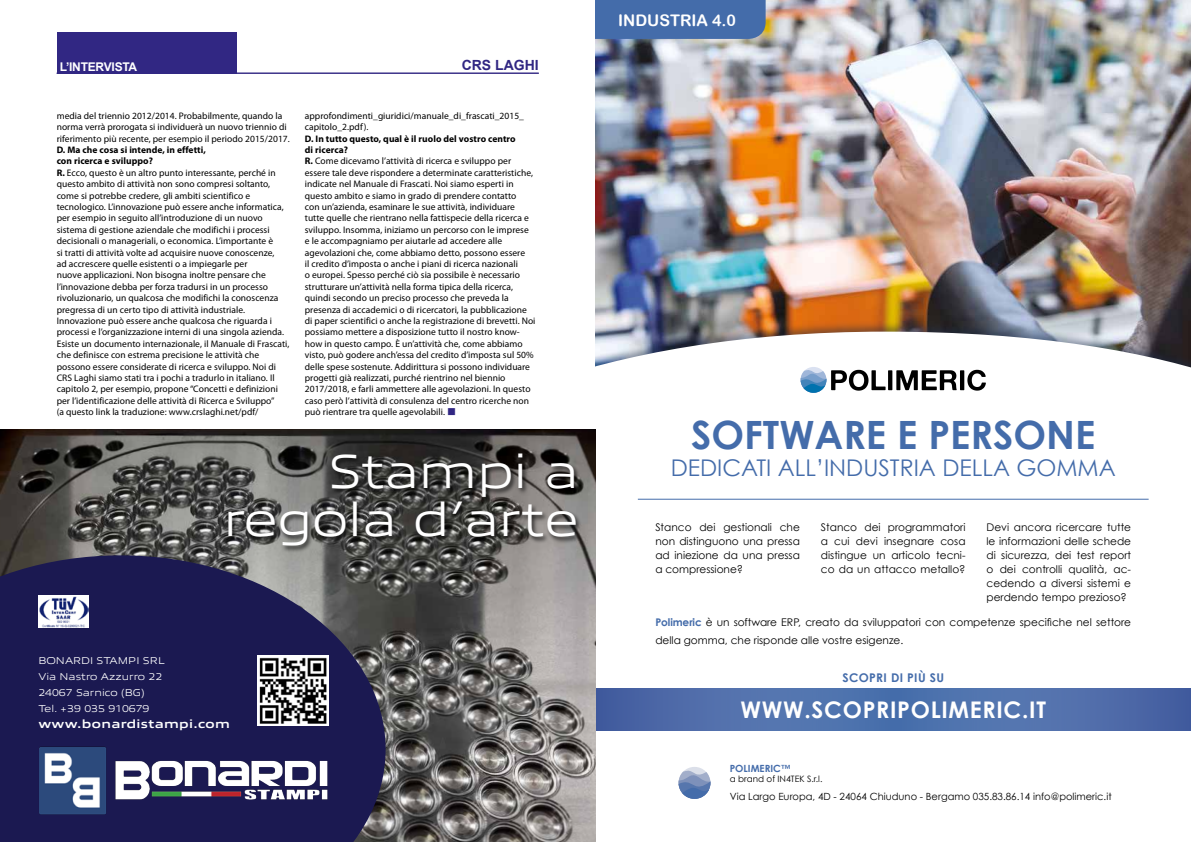
<style>
.page{position:relative;width:1191px;height:842px;background:#fff}
.page>*{position:absolute;margin:0;border:0;box-sizing:border-box;transform-origin:0 0}
.t1{font:300 48px/48px "Allumi Pro Extended";color:#fff;text-align:right}
.t2{font:700 39px "Century Gothic";color:#446caa}
.t3{font:23px "Century Gothic";color:#446caa}
.t4{font:700 22.9px "Century Gothic";letter-spacing:.03em;color:#fff}
.t5{font:16px "Arial Rounded MT Bold";color:#fff}
.t6{font:700 14px "Arial";color:#312783}
.t7{font:700 12px "Allumi Pro Extended";letter-spacing:.03em;color:#fff}
.t8{font:700 12px "Century Gothic";letter-spacing:.03em;color:#446caa}
.t9{font:700 12px "Arial";letter-spacing:-.02em;color:#fff}
.t10{font:10.6px/14px "Century Gothic";color:#000;text-align:justify}
.t11{font:300 10px/16px "Allumi Pro Extended";color:#fff}
.t12{font:9.9px "Century Gothic";color:#000}
.t13{font:700 9.9px "Century Gothic";color:#446caa}
.t14{font:9.5px/11.4px "Myriad Pro";letter-spacing:.005em;color:#000}
.t15{font:8.8px "Century Gothic";color:#000}
.s1{font-weight:700}
.s2{color:#312783}
.s3{font-weight:700;color:#446caa}
</style>
<div class="page">
<img style="left:595px;top:0;width:596px;height:321px">
<div style="left:595px;top:321px;width:596px;height:521px;background:#1b2c47;opacity:.46"></div>
<svg style="left:595px;top:332px;width:596px;height:510px"></svg>
<div style="left:800px;top:367px;width:26px;height:26px;background:#dae1f1;border-radius:50%"></div>
<svg style="left:800px;top:369px;width:186px;height:24px"></svg>
<hr style="left:638px;top:499px;width:510px;height:1px;background:#446caa">
<div style="left:595px;top:688px;width:298px;height:42px;background:linear-gradient(to right,#4b63a3,#5279b2)"></div>
<div style="left:898px;top:688px;width:293px;height:42px;background:linear-gradient(to right,#5179b2,#4c64a4)"></div>
<div style="left:678px;top:767px;width:32px;height:32px;background:#dbdfe9;border-radius:50%"></div>
<svg style="left:678px;top:770px;width:32px;height:29px"></svg>
<div style="left:595px;top:0;width:170px;height:39px;background:#446caa"></div>
<img style="left:0;top:429px;width:595px;height:413px">
<svg style="left:0;top:555px;width:385px;height:287px;background:#282655"></svg>
<img style="left:35px;top:742px;width:299px;height:78px">
<img style="left:258px;top:656px;width:70px;height:70px">
<img style="left:38px;top:596px;width:50px;height:32px">
<div style="left:227px;top:452px;width:355px;height:100px;background:#000;opacity:.75"></div>
<svg style="left:595px;top:840px;width:7px;height:2px"></svg>
<div style="left:57px;top:32px;width:180px;height:42px;background:#312783"></div>
<hr style="left:57px;top:73px;width:482px;height:1px;background:#312783">
<p class="t9" style="left:60px;top:58px;width:79px">L’INTERVISTA</p>
<h3 class="t6" style="left:462px;top:56px;width:79px">CRS LAGHI</h3>
<p class="t14" style="left:57px;top:110px;width:235px">media del triennio 2012/2014. Probabilmente, quando la norma verrà prorogata si individuerà un nuovo triennio di riferimento più recente, per esempio il periodo 2015/2017.</p>
<p class="t14" style="left:57px;top:144px;width:234px"><span class="s1">D. Ma che cosa si intende, in effetti,<br>con ricerca e sviluppo?<br>R.</span> Ecco, questo è un altro punto interessante, perché in questo ambito di attività non sono compresi soltanto, come si potrebbe credere, gli ambiti scientifico e tecnologico. L’innovazione può essere anche informatica, per esempio in seguito all’introduzione di un nuovo sistema di gestione aziendale che modifichi i processi decisionali o manageriali, o economica. L’importante è<br>si tratti di attività volte ad acquisire nuove conoscenze,<br>ad accrescere quelle esistenti o a impiegarle per<br>nuove applicazioni. Non bisogna inoltre pensare che l’innovazione debba per forza tradursi in un processo rivoluzionario, un qualcosa che modifichi la conoscenza pregressa di un certo tipo di attività industriale.<br>Innovazione può essere anche qualcosa che riguarda i processi e l’organizzazione interni di una singola azienda.<br>Esiste un documento internazionale, il Manuale di Frascati, che definisce con estrema precisione le attività che possono essere considerate di ricerca e sviluppo. Noi di CRS Laghi siamo stati tra i pochi a tradurlo in italiano. Il capitolo 2, per esempio, propone “Concetti e definizioni per l’identificazione delle attività di Ricerca e Sviluppo”<br>(a questo link la traduzione: www.crslaghi.net/pdf/</p>
<p class="t14" style="left:305px;top:110px;width:221px">approfondimenti_giuridici/manuale_di_frascati_2015_ capitolo_2.pdf).</p>
<p class="t14" style="left:305px;top:133px;width:232px"><span class="s1">D. In tutto questo, qual è il ruolo del vostro centro<br>di ricerca?<br>R.</span> Come dicevamo l’attività di ricerca e sviluppo per essere tale deve rispondere a determinate caratteristiche, indicate nel Manuale di Frascati. Noi siamo esperti in questo ambito e siamo in grado di prendere contatto<br>con un’azienda, esaminare le sue attività, individuare tutte quelle che rientrano nella fattispecie della ricerca e sviluppo. Insomma, iniziamo un percorso con le imprese e le accompagniamo per aiutarle ad accedere alle agevolazioni che, come abbiamo detto, possono essere<br>il credito d’imposta o anche i piani di ricerca nazionali<br>o europei. Spesso perché ciò sia possibile è necessario strutturare un’attività nella forma tipica della ricerca, quindi secondo un preciso processo che preveda la presenza di accademici o di ricercatori, la pubblicazione di paper scientifici o anche la registrazione di brevetti. Noi possiamo mettere a disposizione tutto il nostro know&shy;how in questo campo. È un’attività che, come abbiamo visto, può godere anch’essa del credito d’imposta sul 50% delle spese sostenute. Addirittura si possono individuare progetti già realizzati, purché rientrino nel biennio 2017/2018, e farli ammettere alle agevolazioni. In questo caso però l’attività di consulenza del centro ricerche non può rientrare tra quelle agevolabili. <span class="s2">■</span></p>
<h1 class="t1" style="left:223px;top:444px;width:356px">Stampi a regola d’arte</h1>
<p class="t11" style="left:38px;top:651px;width:128px">BONARDI STAMPI SRL<br>Via Nastro Azzurro 22<br>24067 Sarnico (BG)<br>Tel. +39 035 910679</p>
<p class="t7" style="left:38px;top:715px;width:193px">www.bonardistampi.com</p>
<h3 class="t5" style="left:618px;top:11px;width:119px">INDUSTRIA 4.0</h3>
<h2 class="t2" style="left:691px;top:410px;width:406px">SOFTWARE E PERSONE</h2>
<h3 class="t3" style="left:670px;top:454px;width:446px">DEDICATI ALL’INDUSTRIA DELLA GOMMA</h3>
<p class="t10" style="left:655px;top:519px;width:146px">Stanco dei gestionali che non distinguono una pressa ad iniezione da una pressa a compressione?</p>
<p class="t10" style="left:821px;top:519px;width:146px">Stanco dei programmatori a cui devi insegnare cosa distingue un articolo tecni&shy;co da un attacco metallo?</p>
<p class="t10" style="left:986px;top:519px;width:146px">Devi ancora ricercare tutte le informazioni delle schede di sicurezza, dei test report o dei controlli qualità, ac&shy;cedendo a diversi sistemi e perdendo tempo prezioso?</p>
<p class="t10" style="left:655px;top:613px;width:477px;line-height:18px"><span class="s3">Polimeric</span> è un software ERP, creato da sviluppatori con competenze specifiche nel settore della gomma, che risponde alle vostre esigenze.</p>
<p class="t8" style="left:842px;top:670px;width:103px">SCOPRI DI PIÙ SU</p>
<h3 class="t4" style="left:740px;top:695px;width:307px">WWW.SCOPRIPOLIMERIC.IT</h3>
<p class="t13" style="left:729px;top:762px;width:63px">POLIMERIC™</p>
<p class="t15" style="left:729px;top:774px;width:94px">a brand of IN4TEK S.r.l.</p>
<p class="t12" style="left:729px;top:791px;width:383px">Via Largo Europa, 4D - 24064 Chiuduno - Bergamo 035.83.86.14 info@polimeric.it</p>
</div>
